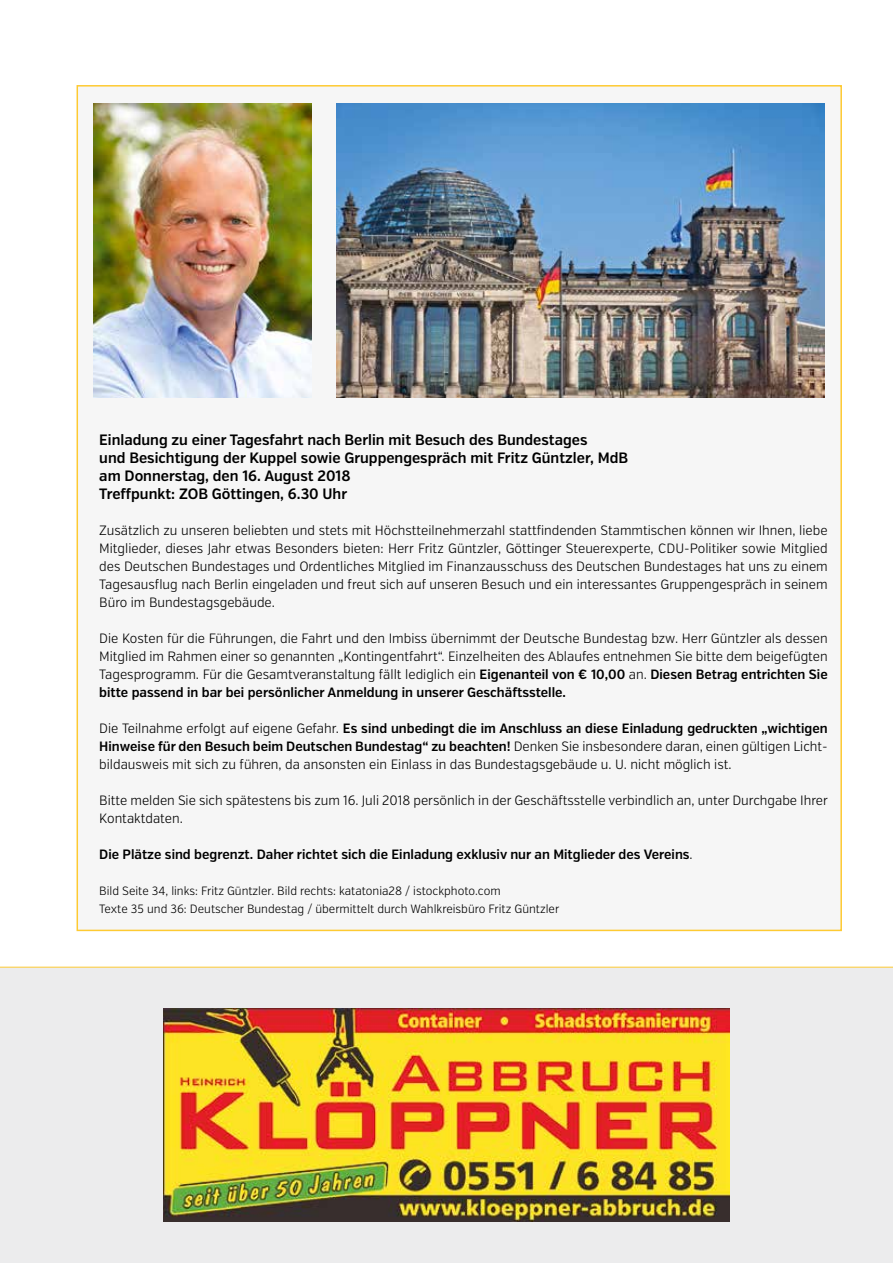
<style>
.page{position:relative;width:893px;height:1263px;background:#fff}
.page>*{position:absolute;margin:0;border:0;box-sizing:border-box;transform-origin:0 0}
.t1{font:600 15px/18px "Verb Cond";color:#000}
.t2{font:300 13.5px/18px "Verb Cond";color:#000;text-align:justify}
.t3{font:600 13.5px "Verb Cond";color:#000}
.t4{font:300 12px/18px "Verb Cond";color:#000}
.s1{font-weight:600}
.s2{font-weight:300}
</style>
<div class="page">
<div style="left:77px;top:86px;width:764px;height:844px;background:#f6f6f6"></div>
<img style="left:94px;top:103px;width:217px;height:294px">
<img style="left:336px;top:103px;width:489px;height:294px">
<div style="left:0;top:967px;width:893px;height:296px;background:#ececed"></div>
<hr style="left:0;top:967px;width:893px;height:1px;background:#feca32">
<img style="left:164px;top:1009px;width:565px;height:212px">
<p class="t1" style="left:99px;top:431px;width:530px">Einladung zu einer Tagesfahrt nach Berlin mit Besuch des Bundestages<br>und Besichtigung der Kuppel sowie Gruppengespräch mit Fritz Güntzler, MdB am Donnerstag, den 16. August 2018<br>Treffpunkt: ZOB Göttingen, 6.30 Uhr</p>
<p class="t2" style="left:99px;top:522px;width:730px">Zusätzlich zu unseren beliebten und stets mit Höchstteilnehmerzahl stattfindenden Stammtischen können wir Ihnen, liebe Mitglieder, dieses Jahr etwas Besonders bieten: Herr Fritz Güntzler, Göttinger Steuerexperte, CDU-Politiker sowie Mitglied des Deutschen Bundestages und Ordentliches Mitglied im Finanzausschuss des Deutschen Bundestages hat uns zu einem Tagesausflug nach Berlin eingeladen und freut sich auf unseren Besuch und ein interessantes Gruppengespräch in seinem Büro im Bundestagsgebäude.</p>
<p class="t2" style="left:99px;top:630px;width:730px">Die Kosten für die Führungen, die Fahrt und den Imbiss übernimmt der Deutsche Bundestag bzw. Herr Güntzler als dessen Mitglied im Rahmen einer so genannten „Kontingentfahrt“. Einzelheiten des Ablaufes entnehmen Sie bitte dem beigefügten Tagesprogramm. Für die Gesamtveranstaltung fällt lediglich ein <span class="s1">Eigenanteil von € 10,00</span> an. <span class="s1">Diesen Betrag entrichten Sie bitte passend in bar bei persönlicher Anmeldung in unserer Geschäftsstelle.</span></p>
<p class="t2" style="left:99px;top:720px;width:730px">Die Teilnahme erfolgt auf eigene Gefahr. <span class="s1">Es sind unbedingt die im Anschluss an diese Einladung gedruckten „wichtigen Hinweise für den Besuch beim Deutschen Bundestag“ zu beachten!</span> Denken Sie insbesondere daran, einen gültigen Licht&shy;bildausweis mit sich zu führen, da ansonsten ein Einlass in das Bundestagsgebäude u. U. nicht möglich ist.</p>
<p class="t2" style="left:99px;top:792px;width:730px">Bitte melden Sie sich spätestens bis zum 16. Juli 2018 persönlich in der Geschäftsstelle verbindlich an, unter Durchgabe Ihrer<br>Kontaktdaten.</p>
<p class="t3" style="left:99px;top:846px;width:595px">Die Plätze sind begrenzt. Daher richtet sich die Einladung exklusiv nur an Mitglieder des Vereins<span class="s2">.</span></p>
<p class="t4" style="left:99px;top:882px;width:461px">Bild Seite 34, links: Fritz Güntzler. Bild rechts: katatonia28 / istockphoto.com<br>Texte 35 und 36: Deutscher Bundestag / übermittelt durch Wahlkreisbüro Fritz Güntzler</p>
</div>
